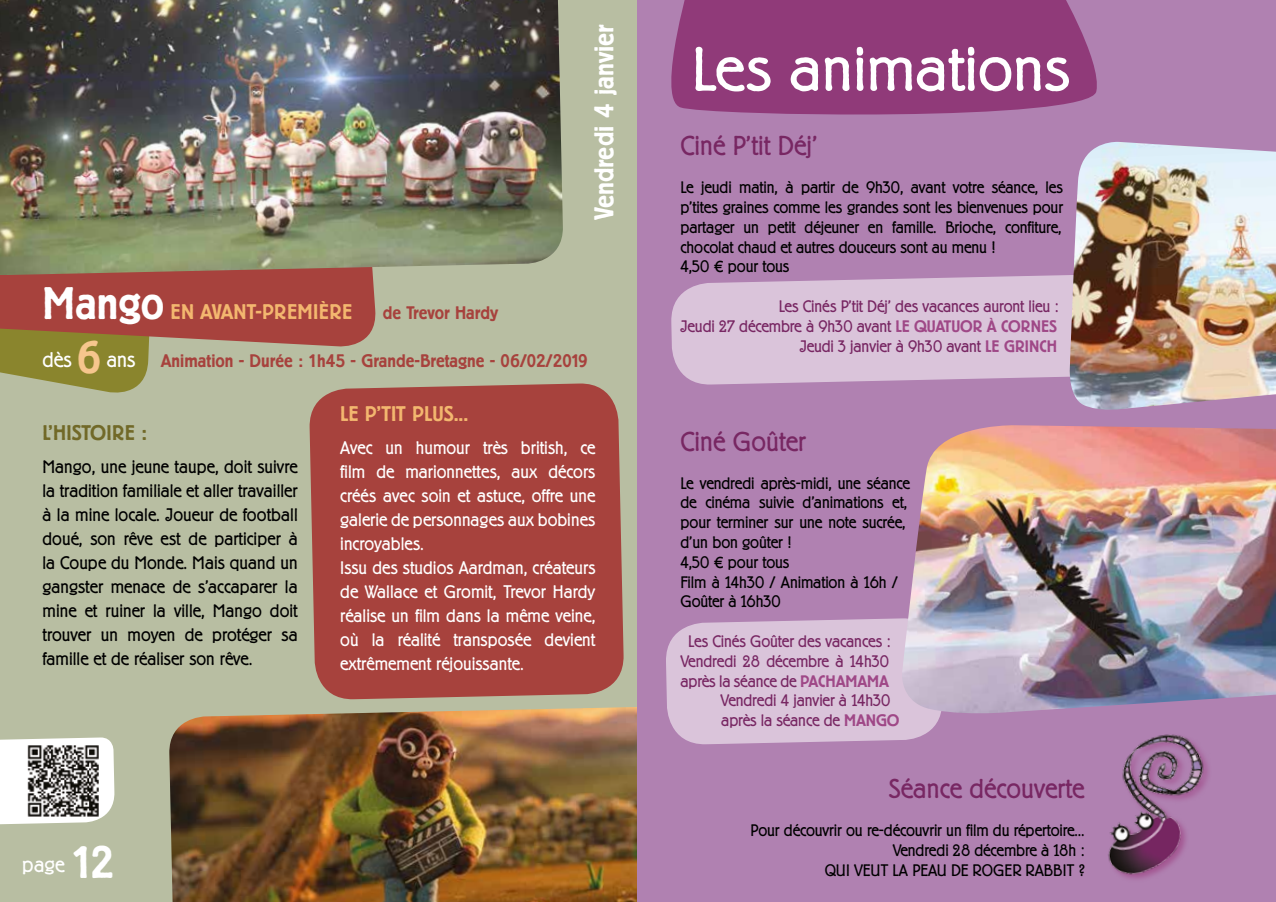
<style>
.page{position:relative;width:1276px;height:902px;background:#fff}
.page>*{position:absolute;margin:0;border:0;box-sizing:border-box;transform-origin:0 0}
.t1{font:300 27px "Berliner Grotesk";color:#782763}
.t2{font:500 27px "Berliner Grotesk";color:#fff}
.t3{font:500 21px "Berliner Grotesk";letter-spacing:.01em;color:#f3b76f}
.t4{font:500 21px "Berliner Grotesk";color:#716928}
.t5{font:300 21px "Berliner Grotesk";color:#fff}
.t6{font:300 18px/24px "Berliner Grotesk";color:#fff}
.t7{font:300 18px/24px "Berliner Grotesk";color:#000;text-align:justify}
.t8{font:500 18px "Berliner Grotesk";color:#a7423d}
.t9{font:300 16.5px/19.8px "Berliner Grotesk";letter-spacing:-.01em;color:#000}
.t10{font:300 16.5px/19.8px "Berliner Grotesk";letter-spacing:-.01em;color:#782763;text-align:right}
.s1{font-size:45px;color:#fff}
.s2{font-weight:300;font-size:21px;color:#fff}
.s3{font-size:45px;color:#f6c68d}
.s4{font-weight:500;font-size:45px}
.s5{font-family:"Gill Sans";font-weight:400}
.s6{font-weight:500;color:#9f4887}
</style>
<div class="page">
<div style="left:0;top:0;width:638px;height:901px;background:#b8bea2"></div>
<img style="left:169px;top:706px;width:469px;height:195px">
<div style="left:309px;top:383px;width:315px;height:317px;background:#a7423d"></div>
<svg style="left:0;top:348px;width:149px;height:45px"></svg>
<svg style="left:0;top:275px;width:376px;height:73px;background:#a54e41"></svg>
<img style="left:0;top:0;width:563px;height:275px">
<svg style="left:0;top:737px;width:115px;height:87px;background:#f5f5f2"></svg>
<div style="left:638px;top:0;width:638px;height:901px;background:#b081b1"></div>
<img style="left:1108px;top:734px;width:100px;height:145px">
<svg style="left:671px;top:0;width:426px;height:115px;background:#93417e"></svg>
<svg style="left:695px;top:47px;width:374px;height:44px;background:#b57ba5"></svg>
<svg style="left:671px;top:275px;width:397px;height:110px;background:#d6bdd6"></svg>
<img style="left:1068px;top:142px;width:208px;height:268px">
<svg style="left:666px;top:618px;width:275px;height:127px;background:#d6bed6"></svg>
<img style="left:902px;top:425px;width:374px;height:288px">
<img style="left:27px;top:744px;width:72px;height:72px">
<h1 class="t2" style="left:590px;top:220px;width:197px;rotate:-90deg">Vendredi 4 janvier</h1>
<p class="t3" style="left:43px;top:300px;width:311px"><span class="s1">Mango</span> EN AVANT-PREMIÈRE</p>
<p class="t8" style="left:383px;top:303px;width:117px">de Trevor Hardy</p>
<p class="t8" style="left:43px;top:351px;width:546px"><span class="s2">dès</span> <span class="s3">6</span> <span class="s2">ans</span> Animation - Durée : 1h45 - Grande-Bretagne - 06/02/2019</p>
<p class="t4" style="left:43px;top:421px;width:106px">L'HISTOIRE :</p>
<p class="t7" style="left:43px;top:455px;width:257px">Mango, une jeune taupe, doit suivre la tradition familiale et aller travailler à la mine locale. Joueur de football doué, son rêve est de participer à la Coupe du Monde. Mais quand un gangster menace de s'accaparer la mine et ruiner la ville, Mango doit trouver un moyen de protéger sa famille et de réaliser son rêve.</p>
<p class="t3" style="left:340px;top:402px;width:129px">LE P'TIT PLUS...</p>
<p class="t6" style="left:340px;top:436px;width:257px">Avec un humour très british, ce film de marionnettes, aux décors créés avec soin et astuce, offre une galerie de personnages aux bobines incroyables.<br>Issu des studios Aardman, créateurs de Wallace et Gromit, Trevor Hardy réalise un film dans la même veine, où la réalité transposée devient extrêmement réjouissante.</p>
<p class="t5" style="left:22px;top:853px;width:93px">page <span class="s4">12</span></p>
<h1 class="t1" style="left:680px;top:131px;width:139px">Ciné P'tit Déj'</h1>
<p class="t9" style="left:680px;top:178px;width:384px">Le jeudi matin, à partir de 9h30, avant votre séance, les p'tites graines comme les grandes sont les bienvenues pour partager un petit déjeuner en famille. Brioche, confiture, chocolat chaud et autres douceurs sont au menu !<br>4,50 <span class="s5">€</span> pour tous</p>
<p class="t10" style="left:680px;top:296px;width:379px">Les Cinés P'tit Déj' des vacances auront lieu :<br>Jeudi 27 décembre à 9h30 avant <span class="s6">LE QUATUOR À CORNES<br></span>Jeudi 3 janvier à 9h30 avant <span class="s6">LE GRINCH</span></p>
<h1 class="t1" style="left:680px;top:426px;width:127px">Ciné Goûter</h1>
<p class="t9" style="left:680px;top:473px;width:231px">Le vendredi après-midi, une séance de cinéma suivie d'animations et, pour terminer sur une note sucrée, d'un bon goûter !<br>4,50 <span class="s5">€</span> pour tous<br>Film à 14h30 / Animation à 16h /<br>Goûter à 16h30</p>
<p class="t10" style="left:688px;top:631px;width:204px">Les Cinés Goûter des vacances :</p>
<p class="t10" style="left:680px;top:651px;width:210px">Vendredi 28 décembre à 14h30</p>
<p class="t10" style="left:680px;top:671px;width:210px">après la séance de <span class="s6">PACHAMAMA</span></p>
<p class="t10" style="left:720px;top:691px;width:171px">Vendredi 4 janvier à 14h30</p>
<p class="t10" style="left:721px;top:710px;width:180px">après la séance de <span class="s6">MANGO</span></p>
<h1 class="t1" style="left:888px;top:773px;width:198px">Séance découverte</h1>
<p class="t9" style="left:750px;top:820px;width:335px;text-align:right">Pour découvrir ou re-découvrir un film du répertoire...<br>Vendredi 28 décembre à 18h :<br>QUI VEUT LA PEAU DE ROGER RABBIT ?</p>
</div>
